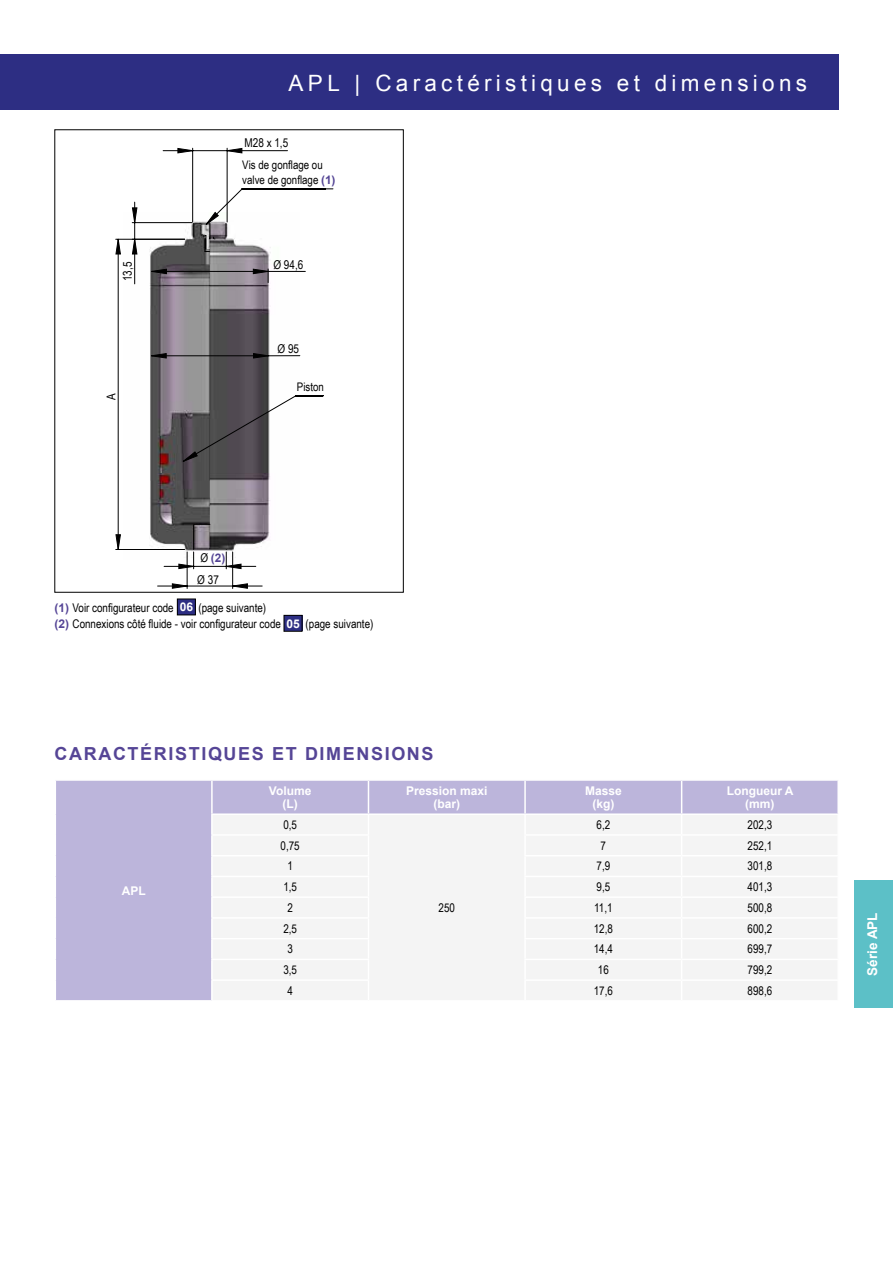
<style>
.page{position:relative;width:893px;height:1263px;background:#fff}
.page>*{position:absolute;margin:0;border:0;box-sizing:border-box;transform-origin:0 0}
.t1{font:22.5px "Arial";letter-spacing:.19em;color:#fff}
.t2{font:700 18px "Arial";letter-spacing:.09em;color:#554596}
.t3{font:700 13.5px "Arial";color:#fff}
.t4{font:12.15px "Arial Narrow";color:#000}
.t5{font:12px/16.5px "Arial Narrow";color:#000}
.t6{font:700 12px/13.5px "Arial";color:#fff;text-align:center}
.t7{font:11.85px/14.2px "Arial Narrow";color:#000}
.t8{font:700 11.85px "Arial";color:#544595}
.s1{font-family:"Arial";font-weight:700;color:#544595}
.s2{font-family:"Arial Narrow";font-weight:400;font-size:12.15px;color:#000}
.s3{font-family:"Arial";font-weight:700;color:#554596}
.s4{font-family:"Arial";font-weight:700;color:#fff}
</style>
<div class="page">
<div style="left:0;top:54px;width:839px;height:55px;background:#2d2e83"></div>
<div style="left:855px;top:880px;width:38px;height:128px;background:#5cc0c7"></div>
<div style="left:56px;top:781px;width:781px;height:219px;background:#bcb5db"></div>
<div style="left:213px;top:815px;width:624px;height:185px;background:#f4f4f4"></div>
<hr style="left:211px;top:781px;width:2px;height:32px;background:#fff">
<hr style="left:368px;top:781px;width:1px;height:32px;background:#fff">
<hr style="left:524px;top:781px;width:2px;height:32px;background:#fff">
<hr style="left:681px;top:781px;width:1px;height:32px;background:#fff">
<hr style="left:211px;top:813px;width:157px;height:2px;background:#fff">
<hr style="left:368px;top:813px;width:157px;height:2px;background:#fff">
<hr style="left:525px;top:813px;width:157px;height:2px;background:#fff">
<hr style="left:682px;top:813px;width:157px;height:2px;background:#fff">
<hr style="left:211px;top:834px;width:158px;height:2px;background:#fff">
<svg style="left:211px;top:815px;width:2px;height:40px"></svg>
<hr style="left:524px;top:834px;width:158px;height:2px;background:#fff">
<svg style="left:524px;top:815px;width:2px;height:40px"></svg>
<hr style="left:682px;top:834px;width:157px;height:2px;background:#fff">
<hr style="left:211px;top:855px;width:158px;height:1px;background:#fff">
<hr style="left:211px;top:856px;width:2px;height:20px;background:#fff">
<hr style="left:524px;top:855px;width:158px;height:1px;background:#fff">
<hr style="left:524px;top:856px;width:2px;height:20px;background:#fff">
<hr style="left:682px;top:855px;width:157px;height:1px;background:#fff">
<hr style="left:211px;top:876px;width:158px;height:1px;background:#fff">
<hr style="left:524px;top:876px;width:158px;height:1px;background:#fff">
<hr style="left:682px;top:876px;width:157px;height:1px;background:#fff">
<hr style="left:211px;top:896px;width:158px;height:2px;background:#fff">
<hr style="left:524px;top:896px;width:158px;height:2px;background:#fff">
<hr style="left:682px;top:896px;width:157px;height:2px;background:#fff">
<hr style="left:211px;top:917px;width:158px;height:2px;background:#fff">
<svg style="left:211px;top:877px;width:2px;height:61px"></svg>
<hr style="left:524px;top:917px;width:158px;height:2px;background:#fff">
<svg style="left:524px;top:877px;width:2px;height:61px"></svg>
<hr style="left:682px;top:917px;width:157px;height:2px;background:#fff">
<hr style="left:211px;top:938px;width:158px;height:1px;background:#fff">
<hr style="left:211px;top:939px;width:2px;height:20px;background:#fff">
<hr style="left:524px;top:938px;width:158px;height:1px;background:#fff">
<hr style="left:524px;top:939px;width:2px;height:20px;background:#fff">
<hr style="left:682px;top:938px;width:157px;height:1px;background:#fff">
<hr style="left:211px;top:959px;width:158px;height:1px;background:#fff">
<hr style="left:524px;top:959px;width:158px;height:1px;background:#fff">
<hr style="left:682px;top:959px;width:157px;height:1px;background:#fff">
<hr style="left:211px;top:979px;width:158px;height:2px;background:#fff">
<svg style="left:211px;top:960px;width:2px;height:40px"></svg>
<svg style="left:368px;top:815px;width:1px;height:185px"></svg>
<hr style="left:524px;top:979px;width:158px;height:2px;background:#fff">
<svg style="left:524px;top:960px;width:2px;height:40px"></svg>
<hr style="left:682px;top:979px;width:157px;height:2px;background:#fff">
<svg style="left:681px;top:815px;width:1px;height:185px"></svg>
<img style="left:124px;top:222px;width:146px;height:325px">
<hr style="left:226px;top:566px;width:30px;height:1px;background:#000">
<hr style="left:164px;top:566px;width:30px;height:1px;background:#000">
<hr style="left:187px;top:552px;width:1px;height:36px;background:#000">
<hr style="left:232px;top:552px;width:1px;height:36px;background:#000">
<hr style="left:132px;top:222px;width:60px;height:1px;background:#000">
<hr style="left:134px;top:239px;width:1px;height:45px;background:#000">
<hr style="left:116px;top:239px;width:69px;height:1px;background:#000">
<hr style="left:116px;top:549px;width:69px;height:1px;background:#000">
<svg style="left:179px;top:524px;width:62px;height:45px"></svg>
<svg style="left:158px;top:583px;width:104px;height:5px"></svg>
<svg style="left:132px;top:202px;width:5px;height:52px"></svg>
<svg style="left:116px;top:239px;width:5px;height:310px"></svg>
<svg style="left:151px;top:148px;width:182px;height:314px"></svg>
<div style="left:177px;top:599px;width:18px;height:16px;background:#2d2e83"></div>
<div style="left:177px;top:599px;width:19px;height:16px;border:1px solid #000"></div>
<div style="left:284px;top:615px;width:18px;height:16px;background:#2d2e83"></div>
<div style="left:284px;top:615px;width:18px;height:16px;border:1px solid #000"></div>
<h1 class="t1" style="left:288px;top:68px;width:520px">APL | Caractéristiques et dimensions</h1>
<p class="t4" style="left:245px;top:134px;width:45px">M28 x 1,5</p>
<p class="t4" style="left:119px;top:281px;width:21px;rotate:-90deg">13,5</p>
<p class="t4" style="left:102px;top:400px;width:8px;rotate:-90deg">A</p>
<p class="t7" style="left:242px;top:158px;width:95px">Vis de gonflage ou valve de gonflage <span class="s1">(1)</span></p>
<p class="t4" style="left:273px;top:255px;width:31px">Ø 94,6</p>
<p class="t4" style="left:278px;top:340px;width:23px">Ø 95</p>
<p class="t7" style="left:297px;top:380px;width:28px">Piston</p>
<p class="t8" style="left:200px;top:550px;width:26px"><span class="s2">Ø</span> (2)</p>
<p class="t4" style="left:197px;top:571px;width:23px">Ø 37</p>
<p class="t5" style="left:55px;top:599px;width:121px"><span class="s3">(1)</span> Voir configurateur code</p>
<p class="t5" style="left:55px;top:599px;width:247px;text-indent:125px"><span class="s4">06</span> (page suivante)<br><span class="s3">(2)</span> Connexions côté fluide - voir configurateur code <span class="s4">05</span></p>
<p class="t5" style="left:306px;top:615px;width:69px">(page suivante)</p>
<h2 class="t2" style="left:55px;top:742px;width:381px">CARACTÉRISTIQUES ET DIMENSIONS</h2>
<p class="t6" style="left:122px;top:884px;width:25px">APL</p>
<p class="t6" style="left:269px;top:784px;width:44px">Volume (L)</p>
<p class="t6" style="left:406px;top:784px;width:83px">Pression maxi (bar)</p>
<p class="t6" style="left:585px;top:784px;width:38px">Masse (kg)</p>
<p class="t6" style="left:727px;top:784px;width:68px">Longueur A (mm)</p>
<p class="t5" style="left:283px;top:816px;width:15px">0,5</p>
<p class="t5" style="left:596px;top:816px;width:15px">6,2</p>
<p class="t5" style="left:748px;top:816px;width:26px">202,3</p>
<p class="t5" style="left:281px;top:837px;width:21px">0,75</p>
<p class="t5" style="left:601px;top:837px;width:7px">7</p>
<p class="t5" style="left:748px;top:837px;width:26px">252,1</p>
<p class="t5" style="left:287px;top:857px;width:7px">1</p>
<p class="t5" style="left:596px;top:857px;width:15px">7,9</p>
<p class="t5" style="left:748px;top:857px;width:26px">301,8</p>
<p class="t5" style="left:283px;top:878px;width:15px">1,5</p>
<p class="t5" style="left:596px;top:878px;width:15px">9,5</p>
<p class="t5" style="left:748px;top:878px;width:26px">401,3</p>
<p class="t5" style="left:287px;top:899px;width:7px">2</p>
<p class="t5" style="left:594px;top:899px;width:20px">11,1</p>
<p class="t5" style="left:748px;top:899px;width:26px">500,8</p>
<p class="t5" style="left:283px;top:920px;width:15px">2,5</p>
<p class="t5" style="left:594px;top:920px;width:21px">12,8</p>
<p class="t5" style="left:748px;top:920px;width:26px">600,2</p>
<p class="t5" style="left:287px;top:940px;width:7px">3</p>
<p class="t5" style="left:594px;top:940px;width:21px">14,4</p>
<p class="t5" style="left:748px;top:940px;width:26px">699,7</p>
<p class="t5" style="left:283px;top:961px;width:15px">3,5</p>
<p class="t5" style="left:598px;top:961px;width:12px">16</p>
<p class="t5" style="left:748px;top:961px;width:26px">799,2</p>
<p class="t5" style="left:287px;top:982px;width:7px">4</p>
<p class="t5" style="left:594px;top:982px;width:21px">17,6</p>
<p class="t5" style="left:748px;top:982px;width:26px">898,6</p>
<p class="t5" style="left:439px;top:899px;width:18px">250</p>
<p class="t3" style="left:863px;top:975px;width:65px;rotate:-90deg">Série APL</p>
</div>
